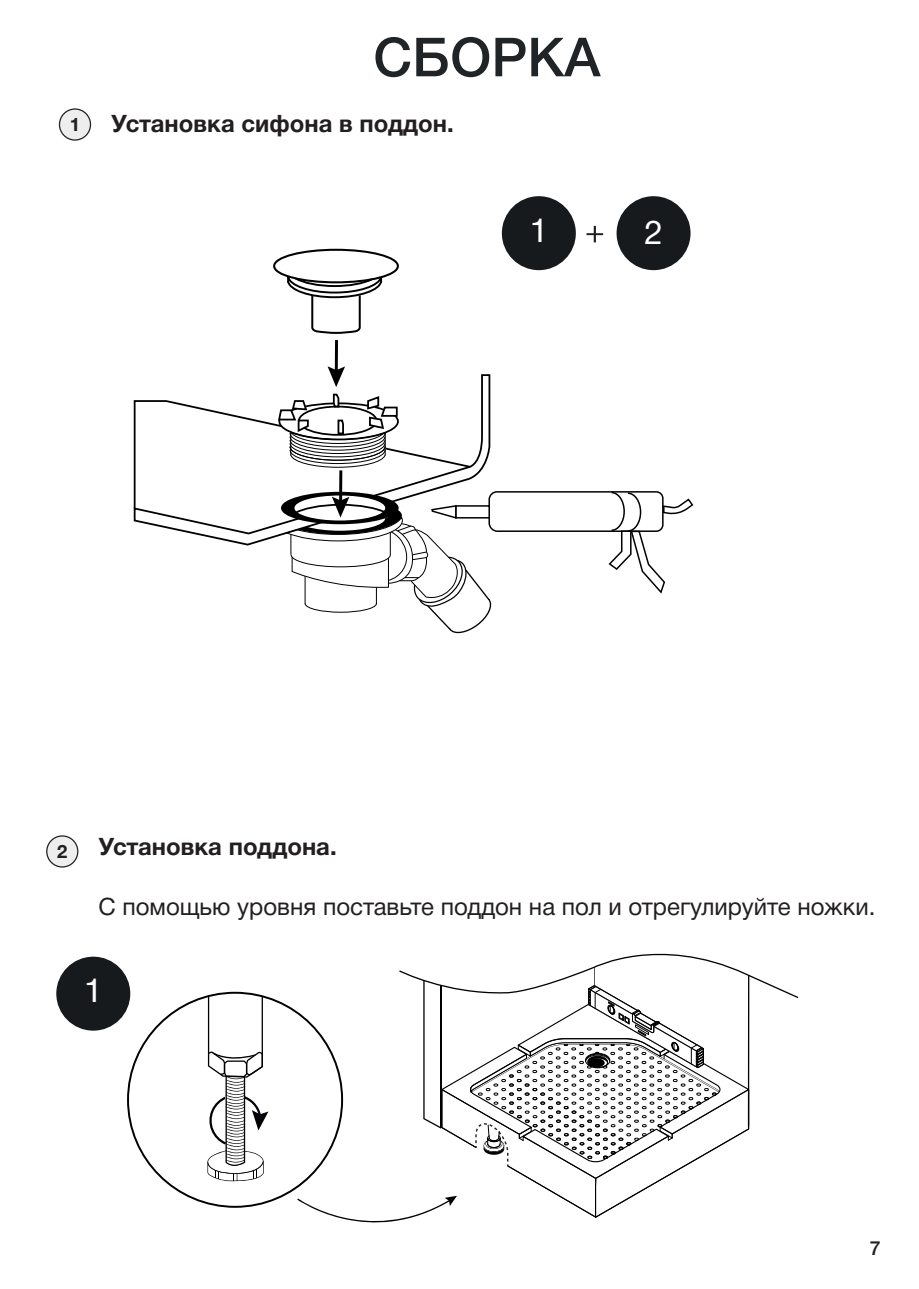
<style>
.page{position:relative;width:919px;height:1289px;background:#fff}
.page>*{position:absolute;margin:0;border:0;box-sizing:border-box;transform-origin:0 0}
.t1{font:500 54px "Helvetica Neue Cyr";color:#202427}
.t2{font:33px "Helvetica Neue Cyr";color:#fff}
.t3{font:24px "Helvetica Neue Cyr";color:#231f20}
.t4{font:700 24px "Helvetica Neue Cyr";color:#231f20}
.t5{font:500 19.5px "Helvetica Neue Cyr";color:#231f20}
.t6{font:700 18.6px "Helvetica Neue Cyr";color:#231f20}
</style>
<div class="page">
<hr style="left:335px;top:340px;width:3px;height:33px;background:#000001">
<div style="left:273px;top:249px;width:126px;height:34px;border:2px solid #000001;border-radius:50%"></div>
<svg style="left:286px;top:255px;width:97px;height:79px"></svg>
<svg style="left:127px;top:953px;width:671px;height:270px"></svg>
<svg style="left:133px;top:366px;width:561px;height:268px"></svg>
<div style="left:59px;top:109px;width:31px;height:31px;background:#edeeed;border-radius:50%"></div>
<div style="left:59px;top:108px;width:32px;height:33px;border:1px solid #202427;border-radius:50%"></div>
<div style="left:47px;top:836px;width:31px;height:31px;background:#edeeed;border-radius:50%"></div>
<div style="left:46px;top:835px;width:32px;height:32px;border:1px solid #202427;border-radius:50%"></div>
<div style="left:502px;top:196px;width:73px;height:74px;background:#161a1d;border-radius:50%"></div>
<div style="left:616px;top:196px;width:74px;height:74px;background:#161a1d;border-radius:50%"></div>
<svg style="left:586px;top:226px;width:17px;height:16px"></svg>
<div style="left:56px;top:956px;width:74px;height:74px;background:#161a1d;border-radius:50%"></div>
<h1 class="t1" style="left:373px;top:28px;width:229px">СБОРКА</h1>
<p class="t6" style="left:70px;top:114px;width:12px">1</p>
<p class="t4" style="left:111px;top:111px;width:344px">Установка сифона в поддон.</p>
<h2 class="t2" style="left:529px;top:212px;width:20px">1</h2>
<h2 class="t2" style="left:644px;top:214px;width:20px">2</h2>
<p class="t6" style="left:57px;top:840px;width:12px">2</p>
<p class="t4" style="left:98px;top:833px;width:240px">Установка поддона.</p>
<p class="t3" style="left:98px;top:893px;width:778px">С помощью уровня поставьте поддон на пол и отрегулируйте ножки.</p>
<h2 class="t2" style="left:84px;top:972px;width:20px">1</h2>
<p class="t5" style="left:869px;top:1237px;width:12px">7</p>
</div>
